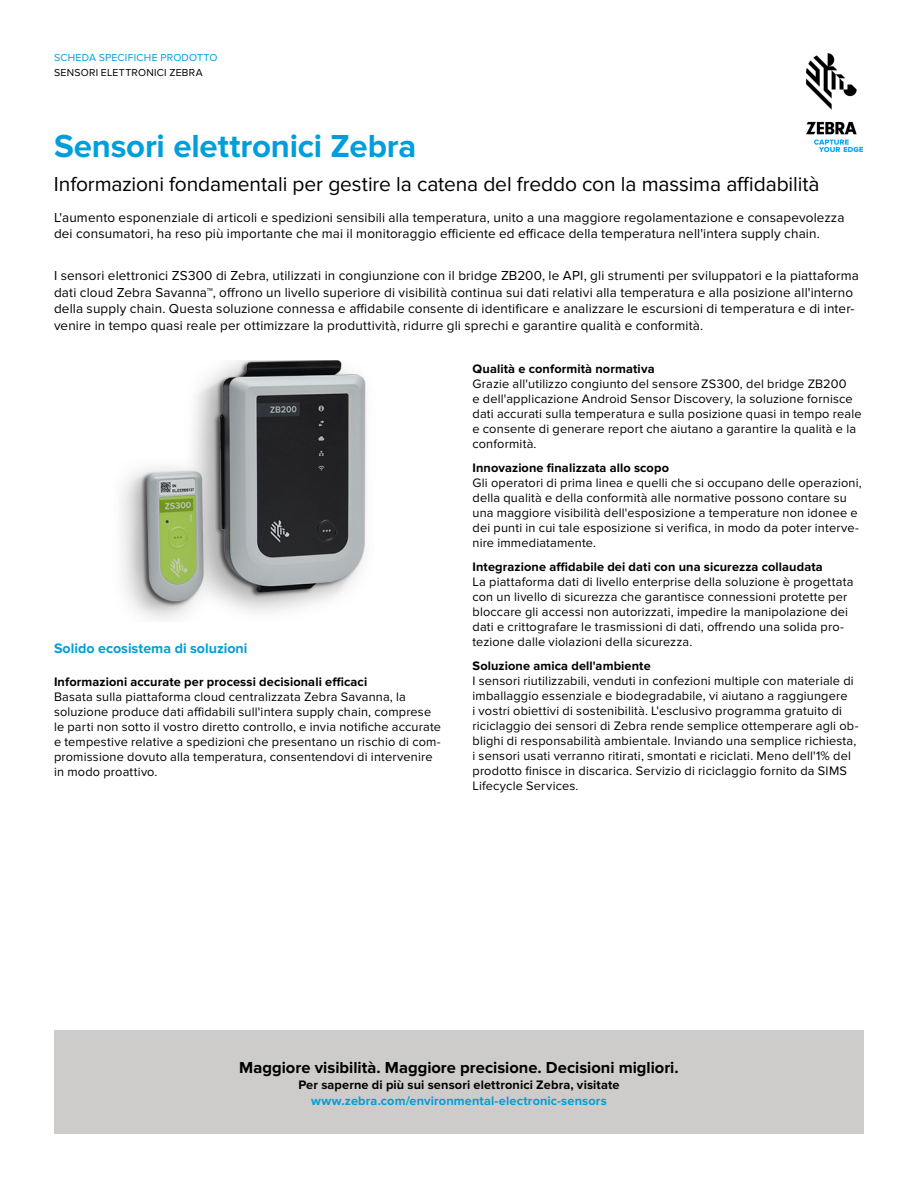
<style>
.page{position:relative;width:918px;height:1188px;background:#fff}
.page>*{position:absolute;margin:0;border:0;box-sizing:border-box;transform-origin:0 0}
.t1{font:700 33px "Proxima Nova";letter-spacing:-.005em;color:#009edb}
.t2{font:21px "Proxima Nova";letter-spacing:-.005em;color:#000}
.t3{font:700 16.5px "Proxima Nova";color:#000}
.t4{font:700 14.25px "Proxima Nova";color:#009edb}
.t5{font:13.5px/16.5px "Proxima Nova";letter-spacing:.01em;color:#000}
.t6{font:12.75px/15px "Proxima Nova";letter-spacing:.015em;color:#000}
.t7{font:700 12.75px "Proxima Nova";letter-spacing:.01em;color:#000}
.t8{font:700 12.75px "Proxima Nova";letter-spacing:.01em;color:#009edb}
.t9{font:10.5px "Proxima Nova";letter-spacing:.025em;color:#009edb}
.t10{font:10.5px "Proxima Nova";letter-spacing:.025em;color:#000}
</style>
<div class="page">
<img style="left:806px;top:54px;width:56px;height:97px">
<div style="left:54px;top:1031px;width:810px;height:103px;background:#cdccca"></div>
<img style="left:121px;top:361px;width:245px;height:259px">
<p class="t9" style="left:54px;top:52px;width:165px">SCHEDA SPECIFICHE PRODOTTO</p>
<p class="t10" style="left:54px;top:66px;width:150px">SENSORI ELETTRONICI ZEBRA</p>
<h1 class="t1" style="left:54px;top:127px;width:364px">Sensori elettronici Zebra</h1>
<h2 class="t2" style="left:54px;top:172px;width:767px">Informazioni fondamentali per gestire la catena del freddo con la massima affidabilità</h2>
<p class="t5" style="left:54px;top:209px;width:792px">L'aumento esponenziale di articoli e spedizioni sensibili alla temperatura, unito a una maggiore regolamentazione e consapevolezza dei consumatori, ha reso più importante che mai il monitoraggio efficiente ed efficace della temperatura nell'intera supply chain.</p>
<p class="t5" style="left:54px;top:268px;width:806px">I sensori elettronici ZS300 di Zebra, utilizzati in congiunzione con il bridge ZB200, le API, gli strumenti per sviluppatori e la piattaforma dati cloud Zebra Savanna™, offrono un livello superiore di visibilità continua sui dati relativi alla temperatura e alla posizione all'interno della supply chain. Questa soluzione connessa e affidabile consente di identificare e analizzare le escursioni di temperatura e di inter&shy;venire in tempo quasi reale per ottimizzare la produttività, ridurre gli sprechi e garantire qualità e conformità.</p>
<p class="t4" style="left:54px;top:640px;width:195px">Solido ecosistema di soluzioni</p>
<p class="t7" style="left:54px;top:674px;width:315px">Informazioni accurate per processi decisionali efficaci</p>
<p class="t6" style="left:54px;top:689px;width:389px">Basata sulla piattaforma cloud centralizzata Zebra Savanna, la soluzione produce dati affidabili sull'intera supply chain, comprese le parti non sotto il vostro diretto controllo, e invia notifiche accurate e tempestive relative a spedizioni che presentano un rischio di com&shy;promissione dovuto alla temperatura, consentendovi di intervenire in modo proattivo.</p>
<p class="t7" style="left:472px;top:362px;width:184px">Qualità e conformità normativa</p>
<p class="t6" style="left:472px;top:377px;width:391px">Grazie all'utilizzo congiunto del sensore ZS300, del bridge ZB200<br>e dell'applicazione Android Sensor Discovery, la soluzione fornisce dati accurati sulla temperatura e sulla posizione quasi in tempo reale e consente di generare report che aiutano a garantire la qualità e la conformità.</p>
<p class="t7" style="left:472px;top:461px;width:198px">Innovazione finalizzata allo scopo</p>
<p class="t6" style="left:472px;top:476px;width:391px">Gli operatori di prima linea e quelli che si occupano delle operazioni, della qualità e della conformità alle normative possono contare su una maggiore visibilità dell'esposizione a temperature non idonee e dei punti in cui tale esposizione si verifica, in modo da poter interve&shy;nire immediatamente.</p>
<p class="t7" style="left:472px;top:560px;width:352px">Integrazione affidabile dei dati con una sicurezza collaudata</p>
<p class="t6" style="left:472px;top:575px;width:382px">La piattaforma dati di livello enterprise della soluzione è progettata con un livello di sicurezza che garantisce connessioni protette per bloccare gli accessi non autorizzati, impedire la manipolazione dei dati e crittografare le trasmissioni di dati, offrendo una solida pro&shy;tezione dalle violazioni della sicurezza.</p>
<p class="t7" style="left:472px;top:659px;width:180px">Soluzione amica dell'ambiente</p>
<p class="t6" style="left:472px;top:674px;width:388px">I sensori riutilizzabili, venduti in confezioni multiple con materiale di imballaggio essenziale e biodegradabile, vi aiutano a raggiungere<br>i vostri obiettivi di sostenibilità. L'esclusivo programma gratuito di riciclaggio dei sensori di Zebra rende semplice ottemperare agli ob&shy;blighi di responsabilità ambientale. Inviando una semplice richiesta, i sensori usati verranno ritirati, smontati e riciclati. Meno dell'1% del prodotto finisce in discarica. Servizio di riciclaggio fornito da SIMS Lifecycle Services.</p>
<p class="t3" style="left:239px;top:1058px;width:441px">Maggiore visibilità. Maggiore precisione. Decisioni migliori.</p>
<p class="t7" style="left:298px;top:1077px;width:323px">Per saperne di più sui sensori elettronici Zebra, visitate</p>
<p class="t8" style="left:311px;top:1093px;width:297px">www.zebra.com/environmental-electronic-sensors</p>
</div>
